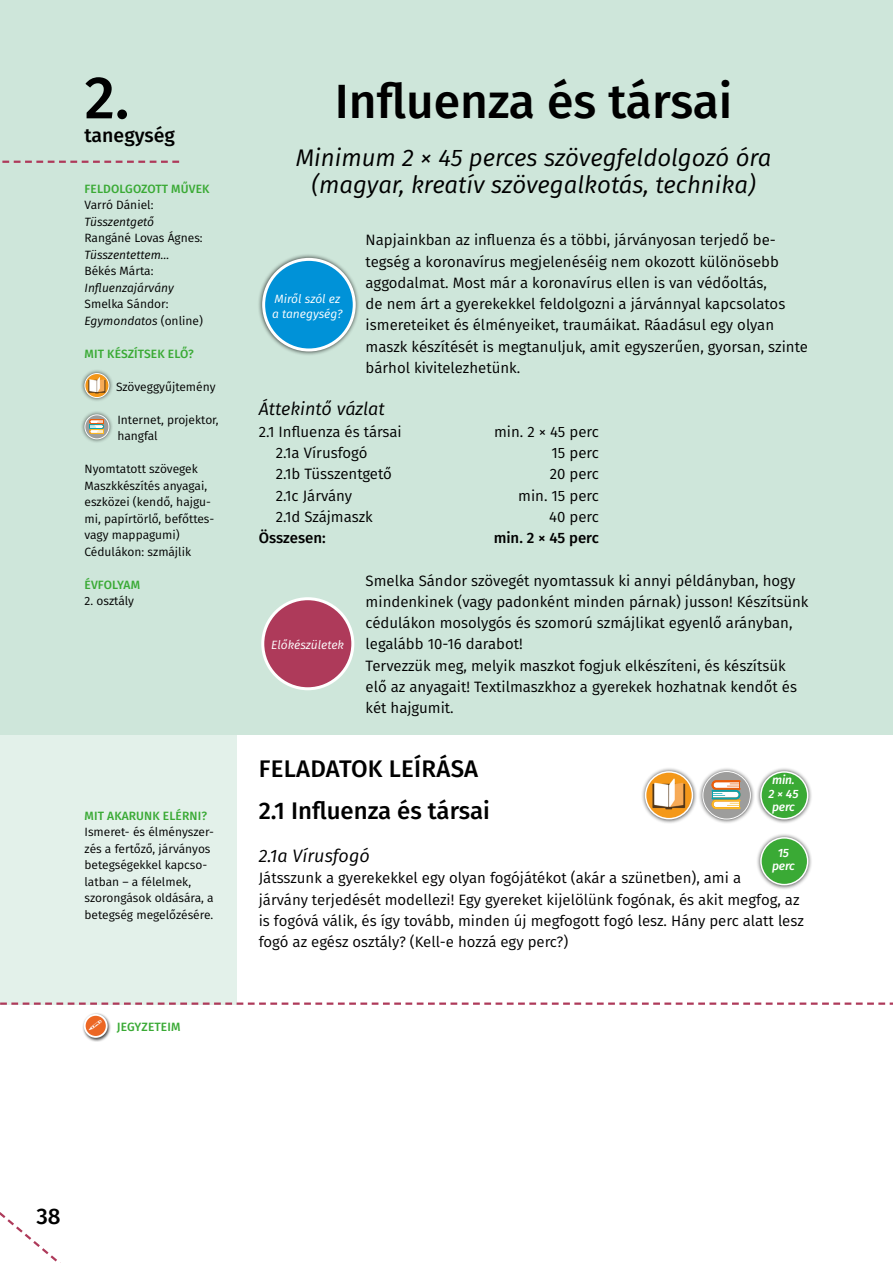
<style>
.page{position:relative;width:893px;height:1263px;background:#fff}
.page>*{position:absolute;margin:0;border:0;box-sizing:border-box;transform-origin:0 0}
.t1{font:500 60px "Fira Sans";color:#000}
.t2{font:500 48px "Fira Sans";color:#000}
.t3{font:italic 24px/27px "Fira Sans";color:#000;text-align:center}
.t4{font:500 24px/42.6px "Fira Sans";color:#000}
.t5{font:500 22.5px "Fira Sans";color:#000}
.t6{font:500 19.5px "Fira Sans";color:#000}
.t7{font:italic 18px "Fira Sans";color:#000}
.t8{font:15px/21.3px "Fira Sans";color:#000}
.t9{font:500 15px "Fira Sans";color:#000}
.t10{font:12px/16.5px "Fira Sans";color:#000}
.t11{font:500 12px "Fira Sans";letter-spacing:.01em;color:#3aaa35}
.t12{font:italic 12px "Fira Sans";color:#000}
.t13{font:italic 12px/14.4px "Fira Sans";color:#fff}
.t14{font:italic 500 12px/13.5px "Fira Sans";letter-spacing:-.01em;color:#fff;text-align:center}
.s1{font-style:italic}
</style>
<div class="page">
<div style="left:0;top:0;width:237px;height:1005px;background:#e3f1ea"></div>
<div style="left:0;top:0;width:893px;height:734px;background:#cee6da"></div>
<div style="left:82px;top:1012px;width:30px;height:30px;background:#000;opacity:.75"></div>
<svg style="left:85px;top:1015px;width:22px;height:22px"></svg>
<div style="left:84px;top:1014px;width:24px;height:24px;border:2px solid #fff;border-radius:50%"></div>
<svg style="left:0;top:1212px;width:61px;height:51px"></svg>
<svg style="left:0;top:1002px;width:893px;height:3px"></svg>
<svg style="left:2px;top:161px;width:177px;height:2px"></svg>
<div style="left:258px;top:253px;width:102px;height:103px;background:#000;opacity:.75"></div>
<div style="left:264px;top:259px;width:90px;height:91px;background:#0092d8;border-radius:50%"></div>
<div style="left:262px;top:258px;width:94px;height:93px;border:3px solid #fff;border-radius:50%"></div>
<div style="left:263px;top:599px;width:90px;height:90px;background:#ae3a5a;border-radius:50%"></div>
<div style="left:261px;top:597px;width:93px;height:93px;border:3px solid #fff;border-radius:50%"></div>
<div style="left:80px;top:410px;width:34px;height:34px;background:#000;opacity:.75"></div>
<svg style="left:85px;top:414px;width:24px;height:25px"></svg>
<svg style="left:89px;top:419px;width:15px;height:15px"></svg>
<div style="left:80px;top:369px;width:34px;height:33px;background:#000;opacity:.75"></div>
<img style="left:85px;top:373px;width:24px;height:24px;border-radius:12px">
<div style="left:85px;top:373px;width:24px;height:25px;border:1px solid #fff;border-radius:50%"></div>
<div style="left:756px;top:832px;width:57px;height:58px;background:#000;opacity:.75"></div>
<div style="left:761px;top:838px;width:47px;height:47px;background:#3aaa35;border-radius:50%"></div>
<div style="left:760px;top:837px;width:48px;height:48px;border:2px solid #fff;border-radius:50%"></div>
<div style="left:641px;top:767px;width:57px;height:57px;background:#000;opacity:.75"></div>
<img style="left:646px;top:772px;width:46px;height:47px;border-radius:23px">
<div style="left:645px;top:771px;width:48px;height:48px;border:2px solid #fff;border-radius:50%"></div>
<div style="left:756px;top:767px;width:57px;height:57px;background:#000;opacity:.75"></div>
<div style="left:761px;top:772px;width:47px;height:47px;background:#3aaa35;border-radius:50%"></div>
<div style="left:760px;top:771px;width:48px;height:48px;border:2px solid #fff;border-radius:50%"></div>
<div style="left:698px;top:767px;width:57px;height:57px;background:#000;opacity:.75"></div>
<svg style="left:702px;top:771px;width:49px;height:48px"></svg>
<svg style="left:712px;top:780px;width:29px;height:29px"></svg>
<svg style="left:89px;top:1020px;width:13px;height:10px"></svg>
<h1 class="t1" style="left:85px;top:49px;width:46px">2.</h1>
<h3 class="t6" style="left:85px;top:119px;width:92px">tanegység</h3>
<p class="t11" style="left:85px;top:179px;width:126px">FELDOLGOZOTT MŰVEK</p>
<p class="t10" style="left:85px;top:197px;width:71px">Varró Dániel:</p>
<p class="t12" style="left:85px;top:213px;width:71px">Tüsszentgető</p>
<p class="t10" style="left:85px;top:230px;width:120px">Rangáné Lovas Ágnes:</p>
<p class="t12" style="left:85px;top:246px;width:86px">Tüsszentettem…</p>
<p class="t10" style="left:85px;top:263px;width:70px">Békés Márta:</p>
<p class="t12" style="left:85px;top:279px;width:91px">Influenzajárvány</p>
<p class="t10" style="left:85px;top:296px;width:120px">Smelka Sándor:<br><span class="s1">Egymondatos</span> (online)</p>
<p class="t11" style="left:85px;top:344px;width:111px">MIT KÉSZÍTSEK ELŐ?</p>
<p class="t10" style="left:116px;top:378px;width:101px">Szöveggyűjtemény</p>
<p class="t10" style="left:117px;top:411px;width:103px">Internet, projektor, hangfal</p>
<p class="t10" style="left:85px;top:461px;width:131px">Nyomtatott szövegek<br>Maszkkészítés anyagai, eszközei (kendő, hajgu&shy;mi, papírtörlő, befőttes&shy;vagy mappagumi)<br>Cédulákon: szmájlik</p>
<p class="t11" style="left:85px;top:575px;width:57px">ÉVFOLYAM</p>
<p class="t10" style="left:85px;top:593px;width:51px">2. osztály</p>
<p class="t11" style="left:85px;top:806px;width:124px">MIT AKARUNK ELÉRNI?</p>
<p class="t10" style="left:85px;top:824px;width:131px">Ismeret- és élményszer&shy;zés a fertőző, járványos betegségekkel kapcso&shy;latban – a félelmek, szorongások oldására, a betegség megelőzésére.</p>
<p class="t11" style="left:117px;top:1017px;width:65px">JEGYZETEIM</p>
<h2 class="t2" style="left:335px;top:62px;width:399px">Influenza és társai</h2>
<h3 class="t3" style="left:296px;top:144px;width:477px">Minimum 2 × 45 perces szövegfeldolgozó óra (magyar, kreatív szövegalkotás, technika)</h3>
<p class="t8" style="left:366px;top:229px;width:444px">Napjainkban az influenza és a többi, járványosan terjedő be&shy;tegség a koronavírus megjelenéséig nem okozott különösebb aggodalmat. Most már a koronavírus ellen is van védőoltás,<br>de nem árt a gyerekekkel feldolgozni a járvánnyal kapcsolatos ismereteiket és élményeiket, traumáikat. Ráadásul egy olyan maszk készítését is megtanuljuk, amit egyszerűen, gyorsan, szinte bárhol kivitelezhetünk.</p>
<p class="t7" style="left:259px;top:396px;width:128px">Áttekintő vázlat</p>
<p class="t8" style="left:259px;top:420px;width:145px">2.1 Influenza és társai</p>
<p class="t8" style="left:494px;top:420px;width:106px">min. 2 × 45 perc</p>
<p class="t8" style="left:276px;top:442px;width:93px">2.1a Vírusfogó</p>
<p class="t8" style="left:552px;top:442px;width:49px">15 perc</p>
<p class="t8" style="left:276px;top:463px;width:118px">2.1b Tüsszentgető</p>
<p class="t8" style="left:550px;top:463px;width:51px">20 perc</p>
<p class="t8" style="left:276px;top:484px;width:78px">2.1c Járvány</p>
<p class="t8" style="left:518px;top:484px;width:82px">min. 15 perc</p>
<p class="t8" style="left:276px;top:505px;width:99px">2.1d Szájmaszk</p>
<p class="t8" style="left:549px;top:505px;width:51px">40 perc</p>
<p class="t9" style="left:259px;top:526px;width:69px">Összesen:</p>
<p class="t9" style="left:494px;top:526px;width:107px">min. 2 × 45 perc</p>
<p class="t8" style="left:366px;top:569px;width:444px">Smelka Sándor szövegét nyomtassuk ki annyi példányban, hogy mindenkinek (vagy padonként minden párnak) jusson! Készítsünk cédulákon mosolygós és szomorú szmájlikat egyenlő arányban, legalább 10-16 darabot!<br>Tervezzük meg, melyik maszkot fogjuk elkészíteni, és készítsük elő az anyagait! Textilmaszkhoz a gyerekek hozhatnak kendőt és két hajgumit.</p>
<h3 class="t4" style="left:259px;top:746px;width:233px">FELADATOK LEÍRÁSA<br>2.1 Influenza és társai</h3>
<p class="t7" style="left:259px;top:842px;width:113px">2.1a Vírusfogó</p>
<p class="t8" style="left:259px;top:867px;width:547px">Játsszunk a gyerekekkel egy olyan fogójátékot (akár a szünetben), ami a<br>járvány terjedését modellezi! Egy gyereket kijelölünk fogónak, és akit megfog, az is fogóvá válik, és így tovább, minden új megfogott fogó lesz. Hány perc alatt lesz fogó az egész osztály? (Kell-e hozzá egy perc?)</p>
<p class="t13" style="left:272px;top:292px;width:72px">Miről szól ez a tanegység?</p>
<p class="t13" style="left:271px;top:638px;width:74px">Előkészületek</p>
<p class="t14" style="left:768px;top:773px;width:32px">min.<br>2 × 45 perc</p>
<p class="t14" style="left:772px;top:845px;width:24px">15 perc</p>
<h3 class="t5" style="left:36px;top:1198px;width:26px">38</h3>
</div>
